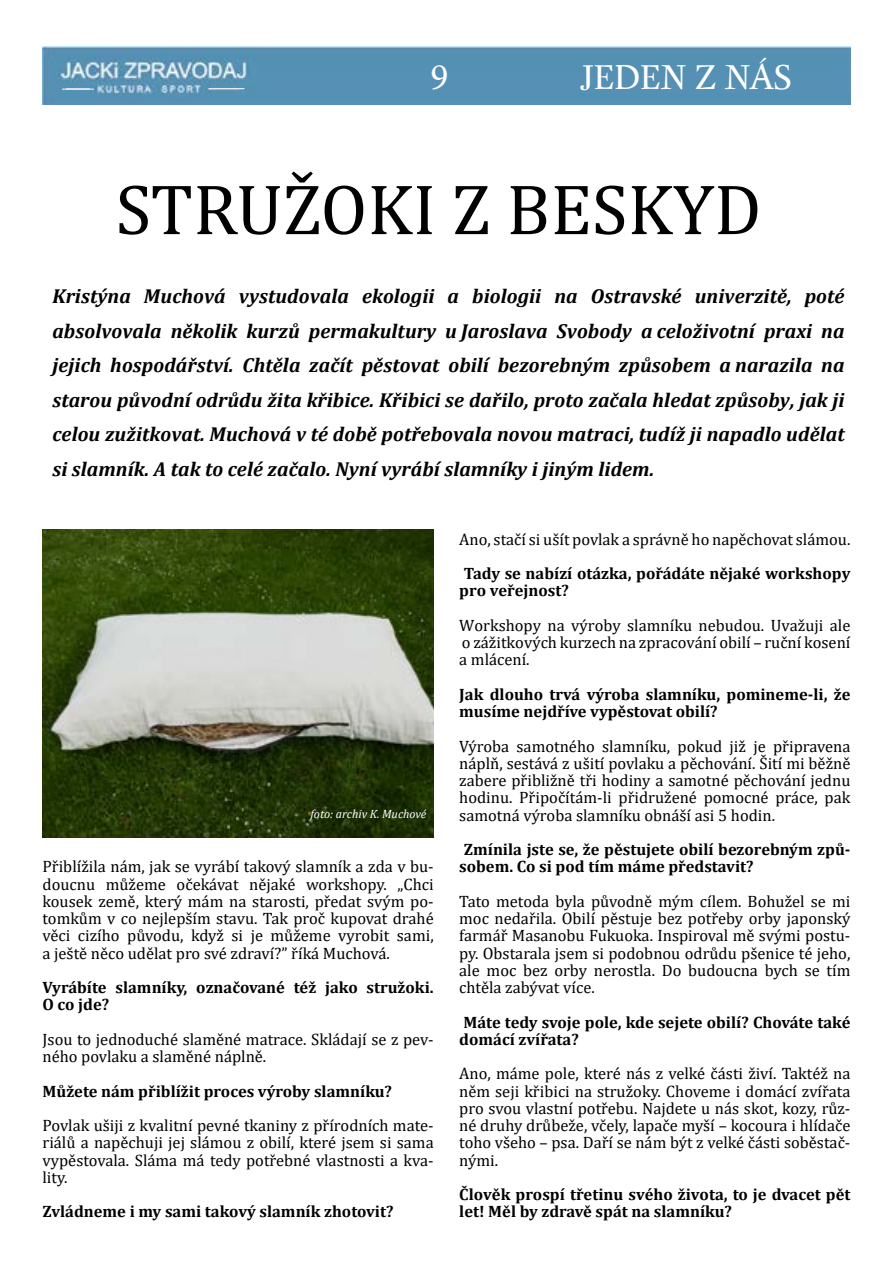
<style>
.page{position:relative;width:893px;height:1263px;background:#fff}
.page>*{position:absolute;margin:0;border:0;box-sizing:border-box;transform-origin:0 0}
.t1{font:72px "Cambria";color:#000}
.t2{font:37.5px "Minion Pro";color:#fff}
.t3{font:34.5px "Antique Ancienne";color:#fff}
.t4{font:italic 700 20.25px/34.5px "Cambria";color:#000;text-align:justify}
.t5{font:16.5px/17.2px "Cambria";color:#000;text-align:justify}
.t6{font:700 16.5px/17.2px "Cambria";color:#000}
.t7{font:italic 12px "Cambria";color:#fff}
</style>
<div class="page">
<img style="left:43px;top:529px;width:391px;height:309px">
<img style="left:43px;top:47px;width:807px;height:58px">
<hr style="left:209px;top:88px;width:35px;height:1px;background:#fff">
<hr style="left:62px;top:89px;width:32px;height:1px;background:#fff">
<h2 class="t2" style="left:431px;top:52px;width:19px">9</h2>
<h3 class="t3" style="left:582px;top:57px;width:212px">JEDEN Z NÁS</h3>
<h1 class="t1" style="left:116px;top:167px;width:647px">STRUŽOKI Z BESKYD</h1>
<p class="t4" style="left:52px;top:278px;width:794px">Kristýna Muchová vystudovala ekologii a biologii na Ostravské univerzitě, poté absolvovala několik kurzů permakultury u Jaroslava Svobody a celoživotní praxi na jejich hospodářství. Chtěla začít pěstovat obilí bezorebným způsobem a narazila na starou původní odrůdu žita křibice. Křibici se dařilo, proto začala hledat způsoby, jak ji celou zužitkovat. Muchová v té době potřebovala novou matraci, tudíž ji napadlo udělat si slamník. A tak to celé začalo. Nyní vyrábí slamníky i jiným lidem.</p>
<p class="t7" style="left:310px;top:805px;width:117px">foto: archiv K. Muchové</p>
<p class="t5" style="left:43px;top:858px;width:393px">Přiblížila nám, jak se vyrábí takový slamník a zda v bu&shy;doucnu můžeme očekávat nějaké workshopy. „Chci kousek země, který mám na starosti, předat svým po&shy;tomkům v co nejlepším stavu. Tak proč kupovat drahé věci cizího původu, když si je můžeme vyrobit sami, a ještě něco udělat pro své zdraví?” říká Muchová.</p>
<p class="t6" style="left:43px;top:978px;width:393px">Vyrábíte slamníky, označované též jako stružoki.<br>O co jde?</p>
<p class="t5" style="left:43px;top:1030px;width:393px">Jsou to jednoduché slaměné matrace. Skládají se z pev&shy;ného povlaku a slaměné náplně.</p>
<p class="t6" style="left:43px;top:1082px;width:351px">Můžete nám přiblížit proces výroby slamníku?</p>
<p class="t5" style="left:43px;top:1117px;width:393px">Povlak ušiji z kvalitní pevné tkaniny z přírodních mate&shy;riálů a napěchuji jej slámou z obilí, které jsem si sama vypěstovala. Sláma má tedy potřebné vlastnosti a kva&shy;lity.</p>
<p class="t6" style="left:43px;top:1202px;width:353px">Zvládneme i my sami takový slamník zhotovit?</p>
<p class="t5" style="left:459px;top:530px;width:393px">Ano, stačí si ušít povlak a správně ho napěchovat slámou.</p>
<p class="t6" style="left:459px;top:564px;width:393px">Tady se nabízí otázka, pořádáte nějaké workshopy pro veřejnost?</p>
<p class="t5" style="left:459px;top:616px;width:393px">Workshopy na výroby slamníku nebudou. Uvažuji ale o zážitkových kurzech na zpracování obilí – ruční kosení a mlácení.</p>
<p class="t6" style="left:459px;top:685px;width:393px">Jak dlouho trvá výroba slamníku, pomineme-li, že musíme nejdříve vypěstovat obilí?</p>
<p class="t5" style="left:459px;top:737px;width:393px">Výroba samotného slamníku, pokud již je připravena náplň, sestává z ušití povlaku a pěchování. Šití mi běžně zabere přibližně tři hodiny a samotné pěchování jednu hodinu. Připočítám-li přidružené pomocné práce, pak samotná výroba slamníku obnáší asi 5 hodin.</p>
<p class="t6" style="left:459px;top:840px;width:393px">Zmínila jste se, že pěstujete obilí bezorebným způ&shy;sobem. Co si pod tím máme představit?</p>
<p class="t5" style="left:459px;top:892px;width:393px">Tato metoda byla původně mým cílem. Bohužel se mi moc nedařila. Obilí pěstuje bez potřeby orby japonský farmář Masanobu Fukuoka. Inspiroval mě svými postu&shy;py. Obstarala jsem si podobnou odrůdu pšenice té jeho, ale moc bez orby nerostla. Do budoucna bych se tím chtěla zabývat více.</p>
<p class="t6" style="left:459px;top:1013px;width:393px">Máte tedy svoje pole, kde sejete obilí? Chováte také domácí zvířata?</p>
<p class="t5" style="left:459px;top:1065px;width:393px">Ano, máme pole, které nás z velké části živí. Taktéž na něm seji křibici na stružoky. Choveme i domácí zvířata pro svou vlastní potřebu. Najdete u nás skot, kozy, růz&shy;né druhy drůbeže, včely, lapače myší – kocoura i hlídače toho všeho – psa. Daří se nám být z velké části soběstač&shy;nými.</p>
<p class="t6" style="left:459px;top:1185px;width:393px">Člověk prospí třetinu svého života, to je dvacet pět let! Měl by zdravě spát na slamníku?</p>
</div>
